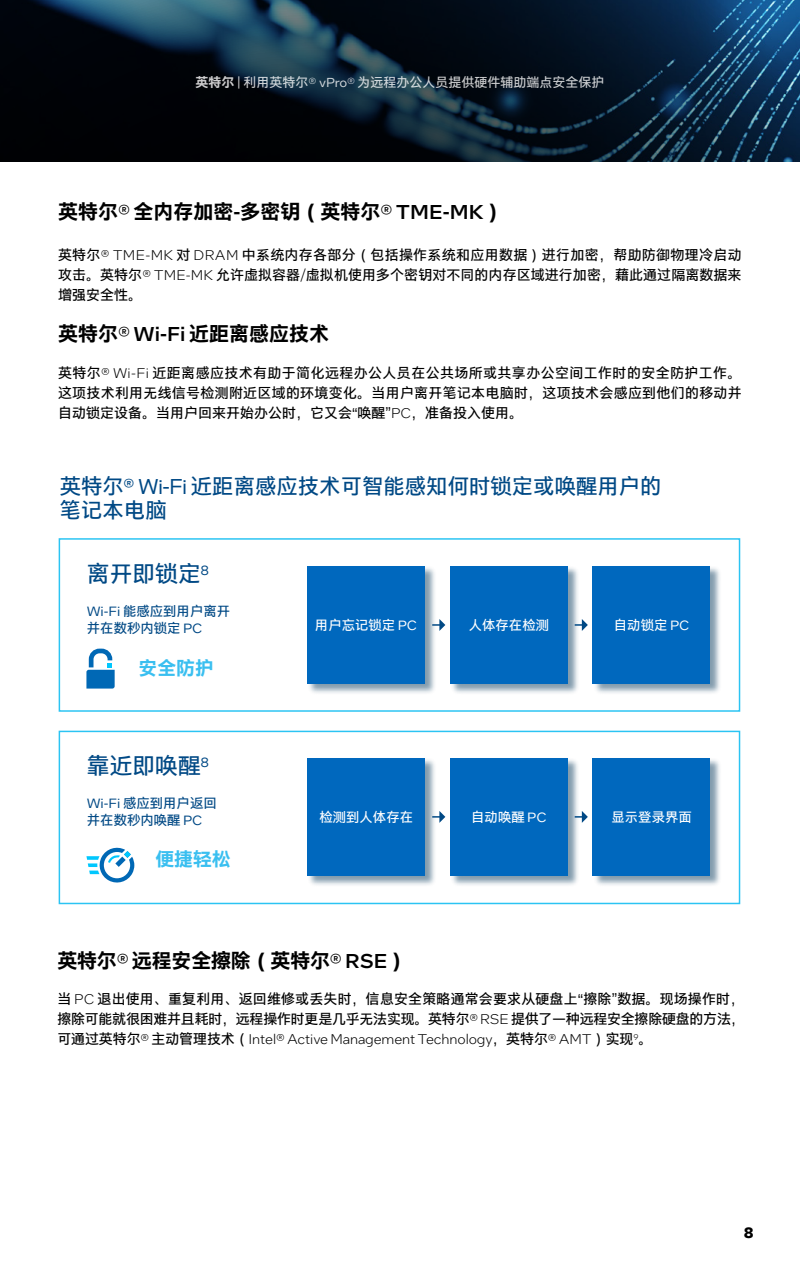
<style>
.page{position:relative;width:800px;height:1280px;background:#fff}
.page>*{position:absolute;margin:0;border:0;box-sizing:border-box;transform-origin:0 0}
.t1{font:22.8px "Intel Clear Hans";color:#004985}
.t2{font:21.4px/24px "Intel Clear Hans";color:#004985}
.t3{font:700 20px "Intel Clear Hans";color:#000}
.t4{font:700 18.8px "Intel Clear Hans";color:#3abff0}
.t5{font:700 15px "Intel One Text";color:#000}
.t6{font:14px/20px "Intel Clear Hans";letter-spacing:.005em;color:#000;text-align:justify}
.t7{font:14px/20px "Intel Clear Hans";letter-spacing:-.02em;color:#000}
.t8{font:300 14px "Intel One Text";letter-spacing:-.01em;color:#000}
.t9{font:13.4px/17px "Intel Clear Hans";color:#004985}
.t10{font:13.4px "Intel Clear Hans";color:#fff}
.t11{font:13px "Intel Clear Hans";color:#fff}
.s1{font-weight:700}
.s2{font-family:"Intel One Text"}
.s3{font-family:"Intel One Text";font-weight:500}
.s4{font-family:"Intel One Text";font-weight:300}
.s5{font-family:"Intel One Display"}
.s6{font-family:"Intel Clear Hans";font-weight:400}
</style>
<div class="page">
<div style="left:59px;top:538px;width:681px;height:174px;border:1px solid #2bc4f3"></div>
<div style="left:59px;top:731px;width:681px;height:173px;border:1px solid #2bc4f3"></div>
<img style="left:307px;top:567px;width:128px;height:126px">
<div style="left:307px;top:566px;width:118px;height:117px;background:#0068be"></div>
<img style="left:450px;top:566px;width:128px;height:127px">
<div style="left:450px;top:566px;width:117px;height:117px;background:#0068be"></div>
<img style="left:592px;top:566px;width:128px;height:127px">
<div style="left:593px;top:566px;width:117px;height:117px;background:#0068be"></div>
<img style="left:309px;top:759px;width:126px;height:126px">
<div style="left:307px;top:758px;width:118px;height:118px;background:#0068be"></div>
<img style="left:452px;top:758px;width:126px;height:127px">
<div style="left:450px;top:758px;width:117px;height:118px;background:#0068be"></div>
<img style="left:592px;top:758px;width:128px;height:127px">
<div style="left:593px;top:758px;width:117px;height:118px;background:#0068be"></div>
<svg style="left:432px;top:619px;width:13px;height:12px"></svg>
<svg style="left:575px;top:619px;width:13px;height:12px"></svg>
<svg style="left:432px;top:811px;width:13px;height:12px"></svg>
<svg style="left:575px;top:811px;width:13px;height:12px"></svg>
<svg style="left:86px;top:847px;width:48px;height:36px"></svg>
<svg style="left:86px;top:648px;width:29px;height:41px"></svg>
<svg style="left:0;top:0;width:800px;height:162px;background:#0a1b2b"></svg>
<p class="t11" style="left:196px;top:75px;width:410px"><span class="s1">英特尔</span> <span class="s2">|</span> 利用英特尔<span class="s2">® vPro®</span> 为远程办公人员提供硬件辅助端点安全保护</p>
<h3 class="t3" style="left:58px;top:199px;width:447px">英特尔<span class="s3">®</span> 全内存加密<span class="s3">-</span>多密钥（英特尔<span class="s3">® TME-MK</span>）</h3>
<p class="t6" style="left:58px;top:245px;width:685px">英特尔<span class="s4">® TME-MK</span> 对 <span class="s4">DRAM</span> 中系统内存各部分（包括操作系统和应用数据）进行加密，帮助防御物理冷启动攻击。英特尔<span class="s4">® TME-MK</span> 允许虚拟容器<span class="s4">/</span>虚拟机使用多个密钥对不同的内存区域进行加密，藉此通过隔离数据来增强安全性。</p>
<h3 class="t3" style="left:58px;top:322px;width:273px">英特尔<span class="s3">® Wi-Fi</span> 近距离感应技术</h3>
<p class="t6" style="left:58px;top:363px;width:685px">英特尔<span class="s4">® Wi-Fi</span> 近距离感应技术有助于简化远程办公人员在公共场所或共享办公空间工作时的安全防护工作。这项技术利用无线信号检测附近区域的环境变化。当用户离开笔记本电脑时，这项技术会感应到他们的移动并自动锁定设备。当用户回来开始办公时，它又会“唤醒”<span class="s4">PC</span>，准备投入使用。</p>
<h2 class="t2" style="left:60px;top:475px;width:603px">英特尔<span class="s5">® Wi-Fi</span> 近距离感应技术可智能感知何时锁定或唤醒用户的笔记本电脑</h2>
<h1 class="t1" style="left:87px;top:561px;width:123px">离开即锁定<sup>8</sup></h1>
<p class="t9" style="left:87px;top:603px;width:145px"><span class="s2">Wi-Fi</span> 能感应到用户离开并在数秒内锁定 <span class="s2">PC</span></p>
<h3 class="t4" style="left:139px;top:657px;width:77px">安全防护</h3>
<h1 class="t1" style="left:87px;top:753px;width:123px">靠近即唤醒<sup>8</sup></h1>
<p class="t9" style="left:87px;top:795px;width:131px"><span class="s2">Wi-Fi</span> 感应到用户返回并在数秒内唤醒 <span class="s2">PC</span></p>
<h3 class="t4" style="left:155px;top:848px;width:77px">便捷轻松</h3>
<p class="t10" style="left:315px;top:617px;width:104px">用户忘记锁定 <span class="s2">PC</span></p>
<p class="t10" style="left:469px;top:617px;width:82px">人体存在检测</p>
<p class="t10" style="left:614px;top:617px;width:77px">自动锁定 <span class="s2">PC</span></p>
<p class="t10" style="left:319px;top:809px;width:95px">检测到人体存在</p>
<p class="t10" style="left:471px;top:809px;width:77px">自动唤醒 <span class="s2">PC</span></p>
<p class="t10" style="left:612px;top:809px;width:82px">显示登录界面</p>
<h3 class="t3" style="left:57px;top:948px;width:351px">英特尔<span class="s3">®</span> 远程安全擦除（英特尔<span class="s3">® RSE</span>）</h3>
<p class="t7" style="left:57px;top:989px;width:689px">当 <span class="s4">PC</span> 退出使用、重复利用、返回维修或丢失时，信息安全策略通常会要求从硬盘上“擦除”数据。现场操作时，擦除可能就很困难并且耗时，远程操作时更是几乎无法实现。英特尔<span class="s4">® RSE</span> 提供了一种远程安全擦除硬盘的方法，</p>
<p class="t8" style="left:57px;top:1030px;width:597px"><span class="s6">可通过英特尔</span>® <span class="s6">主动管理技术（</span>Intel® Active Management Technology<span class="s6">，英特尔</span>® AMT<span class="s6">）实现</span><sup>9</sup><span class="s6">。</span></p>
<p class="t5" style="left:744px;top:1222px;width:11px">8</p>
</div>
